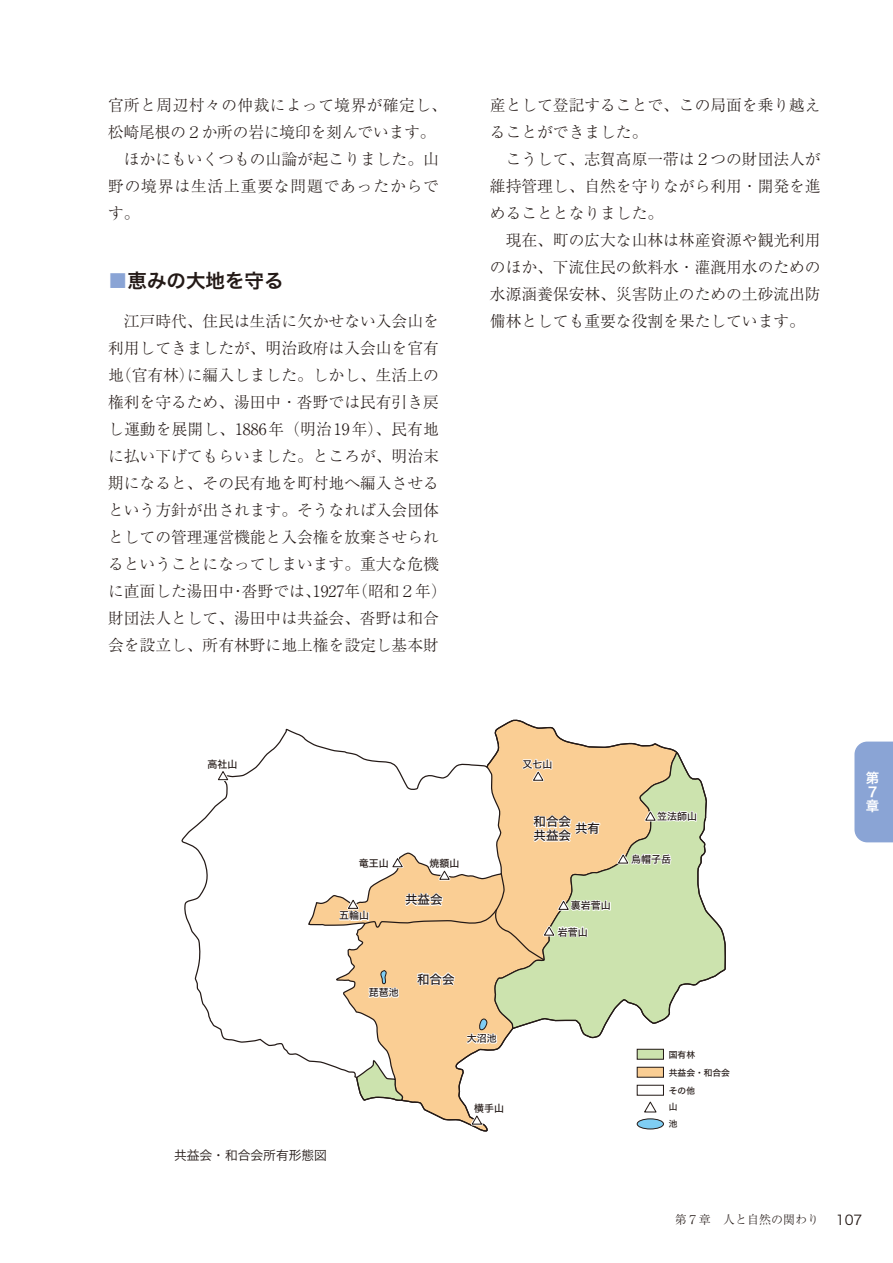
<style>
.page{position:relative;width:893px;height:1263px;background:#fff}
.page>*{position:absolute;margin:0;border:0;box-sizing:border-box;transform-origin:0 0}
.t1{font:19.5px "Hira Kaku Std N W6";color:#231916}
.t2{font:300 15.75px/27px "Ryumin Pr 5";color:#231916}
.t3{font:300 15.75px/27px "Ryumin Pr 5";letter-spacing:.035em;color:#231916}
.t4{font:13.5px "Hira Kaku Std N W3";color:#231916}
.t5{font:13.5px/14.1px "Hira Kaku Std N W6";color:#fff}
.t6{font:12.75px "Hira Kaku Std N W3";color:#231916}
.t7{font:12.45px "Hira Kaku Std N W5";color:#231916}
.t8{font:300 12px "Ryumin Pr 5";color:#231916}
.t9{font:10.05px "Hira Kaku Std N W5";color:#231916}
.t10{font:8.7px/18px "Hira Kaku Std N W5";color:#231916}
.s1{color:#8aa4d5}
</style>
<div class="page">
<div style="left:854px;top:741px;width:39px;height:101px;background:#8aa4d5"></div>
<svg style="left:182px;top:719px;width:544px;height:413px"></svg>
<svg style="left:468px;top:1099px;width:37px;height:28px"></svg>
<svg style="left:464px;top:1018px;width:35px;height:29px"></svg>
<svg style="left:367px;top:970px;width:34px;height:30px"></svg>
<svg style="left:415px;top:967px;width:42px;height:20px"></svg>
<svg style="left:531px;top:810px;width:70px;height:34px"></svg>
<svg style="left:338px;top:851px;width:334px;height:110px"></svg>
<svg style="left:641px;top:808px;width:57px;height:15px"></svg>
<svg style="left:520px;top:758px;width:33px;height:25px"></svg>
<svg style="left:206px;top:758px;width:32px;height:24px"></svg>
<div style="left:637px;top:1119px;width:26px;height:10px;background:#7fcef4;border-radius:50%"></div>
<div style="left:637px;top:1118px;width:27px;height:11px;border:1px solid #231916;border-radius:50%"></div>
<p class="t3" style="left:108px;top:90px;width:340px">官所と周辺村々の仲裁によって境界が確定し、松崎尾根の２か所の岩に境印を刻んでいます。　ほかにもいくつもの山論が起こりました。山野の境界は生活上重要な問題であったからです。</p>
<p class="t1" style="left:108px;top:265px;width:177px"><span class="s1">■</span>恵みの大地を守る</p>
<p class="t2" style="left:108px;top:306px;width:340px">　江戸時代、住民は生活に欠かせない入会山を利用してきましたが、明治政府は入会山を官有地（官有林）に編入しました。しかし、生活上の権利を守るため、湯田中・沓野では民有引き戻し運動を展開し、1886年（明治 19年）、民有地に払い下げてもらいました。ところが、明治末期になると、その民有地を町村地へ編入させるという方針が出されます。そうなれば入会団体としての管理運営機能と入会権を放棄させられるということになってしまいます。重大な危機に直面した湯田中・沓野では、1927年（昭和２年）財団法人として、湯田中は共益会、沓野は和合会を設立し、所有林野に地上権を設定し基本財</p>
<p class="t2" style="left:490px;top:90px;width:332px">産として登記することで、この局面を乗り越えることができました。<br>　こうして、志賀高原一帯は２つの財団法人が維持管理し、自然を守りながら利用・開発を進めることとなりました。<br>　現在、町の広大な山林は林産資源や観光利用のほか、下流住民の飲料水・灌漑用水のための水源涵養保安林、災害防止のための土砂流出防備林としても重要な役割を果たしています。</p>
<p class="t9" style="left:207px;top:757px;width:31px">高社山</p>
<p class="t9" style="left:523px;top:756px;width:31px">又七山</p>
<p class="t9" style="left:359px;top:856px;width:31px">竜王山</p>
<p class="t9" style="left:429px;top:856px;width:31px">焼額山</p>
<p class="t9" style="left:339px;top:908px;width:31px">五輪山</p>
<p class="t7" style="left:405px;top:890px;width:39px">共益会</p>
<p class="t9" style="left:369px;top:985px;width:31px">琵琶池</p>
<p class="t7" style="left:417px;top:969px;width:39px">和合会</p>
<p class="t9" style="left:467px;top:1031px;width:31px">大沼池</p>
<p class="t6" style="left:174px;top:1146px;width:154px">共益会・和合会所有形態図</p>
<p class="t9" style="left:474px;top:1100px;width:31px">横手山</p>
<p class="t7" style="left:533px;top:812px;width:39px">和合会</p>
<p class="t7" style="left:575px;top:818px;width:26px">共有</p>
<p class="t7" style="left:533px;top:826px;width:39px">共益会</p>
<p class="t9" style="left:571px;top:898px;width:41px">裏岩菅山</p>
<p class="t9" style="left:558px;top:924px;width:31px">岩菅山</p>
<p class="t9" style="left:657px;top:808px;width:41px">笠法師山</p>
<p class="t9" style="left:631px;top:851px;width:41px">烏帽子岳</p>
<p class="t10" style="left:669px;top:1045px;width:63px">国有林<br>共益会・和合会その他</p>
<p class="t10" style="left:669px;top:1099px;width:10px;line-height:17px">山池</p>
<p class="t5" style="left:866px;top:771px;width:14px">第<br>７章</p>
<p class="t8" style="left:675px;top:1210px;width:145px">第７章　人と自然の関わり</p>
<p class="t4" style="left:836px;top:1209px;width:28px">107</p>
</div>
